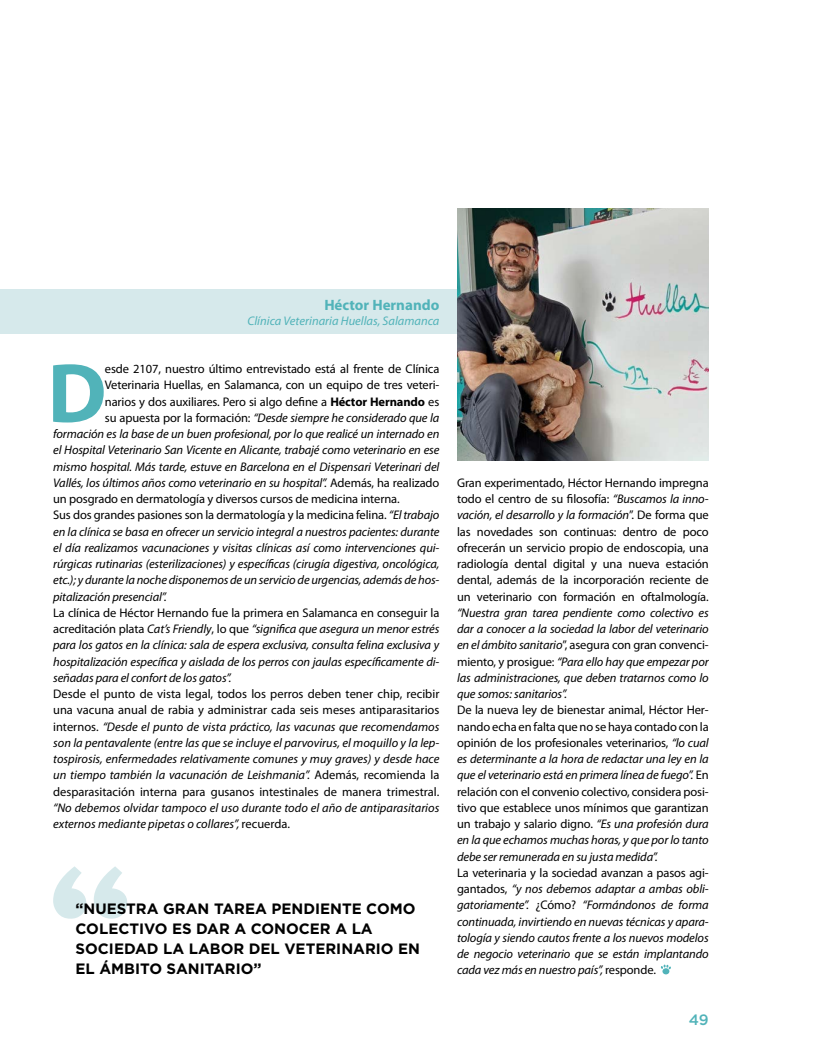
<style>
.page{position:relative;width:815px;height:1063px;background:#fff}
.page>*{position:absolute;margin:0;border:0;box-sizing:border-box;transform-origin:0 0}
.t1{font:700 84.88px "Myriad Pro";color:#51b3b9}
.t2{font:700 15px/20px "Gotham";color:#000}
.t3{font:700 15px "Myriad Pro";color:#51b3b9}
.t4{font:500 15px "Gotham";color:#51b3b9}
.t5{font:italic 12.5px/16.2px "Myriad Pro";letter-spacing:-.01em;color:#000;text-align:justify}
.t6{font:12.5px/16.2px "Myriad Pro";letter-spacing:-.01em;color:#000;text-align:justify}
.t7{font:italic 12.5px "Myriad Pro";color:#51b3b9}
.s1{font-weight:700}
.s2{font-style:normal}
.s3{font-style:italic}
</style>
<div class="page">
<div style="left:0;top:289px;width:479px;height:45px;background:#d6e9eb"></div>
<img style="left:457px;top:208px;width:252px;height:252px">
<div style="left:662px;top:968px;width:7px;height:6px;background:#51b3b9;border-radius:50%"></div>
<svg style="left:661px;top:965px;width:10px;height:4px"></svg>
<svg style="left:53px;top:866px;width:74px;height:53px"></svg>
<p class="t3" style="left:324px;top:295px;width:117px">Héctor Hernando</p>
<p class="t7" style="left:247px;top:313px;width:193px">Clínica Veterinaria Huellas, Salamanca</p>
<h1 class="t1" style="left:48px;top:338px;width:61px">D</h1>
<p class="t6" style="left:105px;top:361px;width:336px">esde 2107, nuestro último entrevistado está al frente de Clínica</p>
<p class="t6" style="left:105px;top:377px;width:336px">Veterinaria Huellas, en Salamanca, con un equipo de tres veteri-</p>
<p class="t6" style="left:105px;top:393px;width:336px">narios y dos auxiliares. Pero si algo define a <span class="s1">Héctor Hernando</span> es</p>
<p class="t5" style="left:105px;top:409px;width:336px"><span class="s2">su apuesta por la formación:</span> “Desde siempre he considerado que la</p>
<p class="t5" style="left:53px;top:426px;width:388px">formación es la base de un buen profesional, por lo que realicé un internado en</p>
<p class="t5" style="left:53px;top:442px;width:388px">el Hospital Veterinario San Vicente en Alicante, trabajé como veterinario en ese</p>
<p class="t5" style="left:53px;top:458px;width:388px">mismo hospital. Más tarde, estuve en Barcelona en el Dispensari Veterinari del</p>
<p class="t5" style="left:53px;top:474px;width:388px">Vallés, los últimos años como veterinario en su hospital”. <span class="s2">Además, ha realizado</span></p>
<p class="t6" style="left:53px;top:491px;width:348px">un posgrado en dermatología y diversos cursos de medicina interna.</p>
<p class="t6" style="left:53px;top:507px;width:388px">Sus dos grandes pasiones son la dermatología y la medicina felina. <span class="s3">“El trabajo</span></p>
<p class="t5" style="left:53px;top:523px;width:388px">en la clínica se basa en ofrecer un servicio integral a nuestros pacientes: durante</p>
<p class="t5" style="left:53px;top:539px;width:388px">el día realizamos vacunaciones y visitas clínicas así como intervenciones qui-</p>
<p class="t5" style="left:53px;top:556px;width:388px">rúrgicas rutinarias (esterilizaciones) y específicas (cirugía digestiva, oncológica,</p>
<p class="t5" style="left:53px;top:572px;width:388px">etc.); y durante la noche disponemos de un servicio de urgencias, además de hos-</p>
<p class="t5" style="left:53px;top:588px;width:115px">pitalización presencial”.</p>
<p class="t5" style="left:53px;top:604px;width:388px"><span class="s2">La clínica de Héctor Hernando fue la primera en Salamanca en conseguir la acreditación plata</span> Cat’s Friendly<span class="s2">, lo que</span> “significa que asegura un menor estrés para los gatos en la clínica: sala de espera exclusiva, consulta felina exclusiva y hospitalización específica y aislada de los perros con jaulas específicamente di&shy;señadas para el confort de los gatos”.</p>
<p class="t5" style="left:53px;top:686px;width:388px"><span class="s2">Desde el punto de vista legal, todos los perros deben tener chip, recibir una vacuna anual de rabia y administrar cada seis meses antiparasitarios internos.</span> “Desde el punto de vista práctico, las vacunas que recomendamos son la pentavalente (entre las que se incluye el parvovirus, el moquillo y la lep&shy;tospirosis, enfermedades relativamente comunes y muy graves) y desde hace un tiempo también la vacunación de Leishmania”. <span class="s2">Además, recomienda la desparasitación interna para gusanos intestinales de manera trimestral.</span></p>
<p class="t5" style="left:53px;top:799px;width:388px">“No debemos olvidar tampoco el uso durante todo el año de antiparasitarios externos mediante pipetas o collares”, <span class="s2">recuerda.</span></p>
<p class="t2" style="left:76px;top:899px;width:346px">“NUESTRA GRAN TAREA PENDIENTE COMO<br>COLECTIVO ES DAR A CONOCER A LA<br>SOCIEDAD LA LABOR DEL VETERINARIO EN<br>EL ÁMBITO SANITARIO”</p>
<p class="t6" style="left:457px;top:474px;width:253px">Gran experimentado, Héctor Hernando impregna todo el centro de su filosofía: <span class="s3">“Buscamos la inno&shy;vación, el desarrollo y la formación</span>”. De forma que las novedades son continuas: dentro de poco ofrecerán un servicio propio de endoscopia, una radiología dental digital y una nueva estación dental, además de la incorporación reciente de un veterinario con formación en oftalmología.</p>
<p class="t5" style="left:457px;top:604px;width:253px">“Nuestra gran tarea pendiente como colectivo es dar a conocer a la sociedad la labor del veterinario en el ámbito sanitario<span class="s2">”, asegura con gran convenci&shy;miento, y prosigue:</span> “Para ello hay que empezar por las administraciones, que deben tratarnos como lo que somos: sanitarios”.</p>
<p class="t6" style="left:457px;top:702px;width:253px">De la nueva ley de bienestar animal, Héctor Her&shy;nando echa en falta que no se haya contado con la opinión de los profesionales veterinarios, <span class="s3">“lo cual es determinante a la hora de redactar una ley en la que el veterinario está en primera línea de fuego”.</span> En relación con el convenio colectivo, considera posi&shy;tivo que establece unos mínimos que garantizan un trabajo y salario digno. <span class="s3">“Es una profesión dura en la que echamos muchas horas, y que por lo tanto debe ser remunerada en su justa medida”.</span></p>
<p class="t5" style="left:457px;top:864px;width:253px"><span class="s2">La veterinaria y la sociedad avanzan a pasos agi&shy;gantados,</span> “y nos debemos adaptar a ambas obli&shy;gatoriamente”. <span class="s2">¿Cómo?</span> “Formándonos de forma continuada, invirtiendo en nuevas técnicas y apara&shy;tología y siendo cautos frente a los nuevos modelos de negocio veterinario que se están implantando cada vez más en nuestro país”, <span class="s2">responde.</span></p>
<p class="t4" style="left:689px;top:1010px;width:21px">49</p>
</div>
